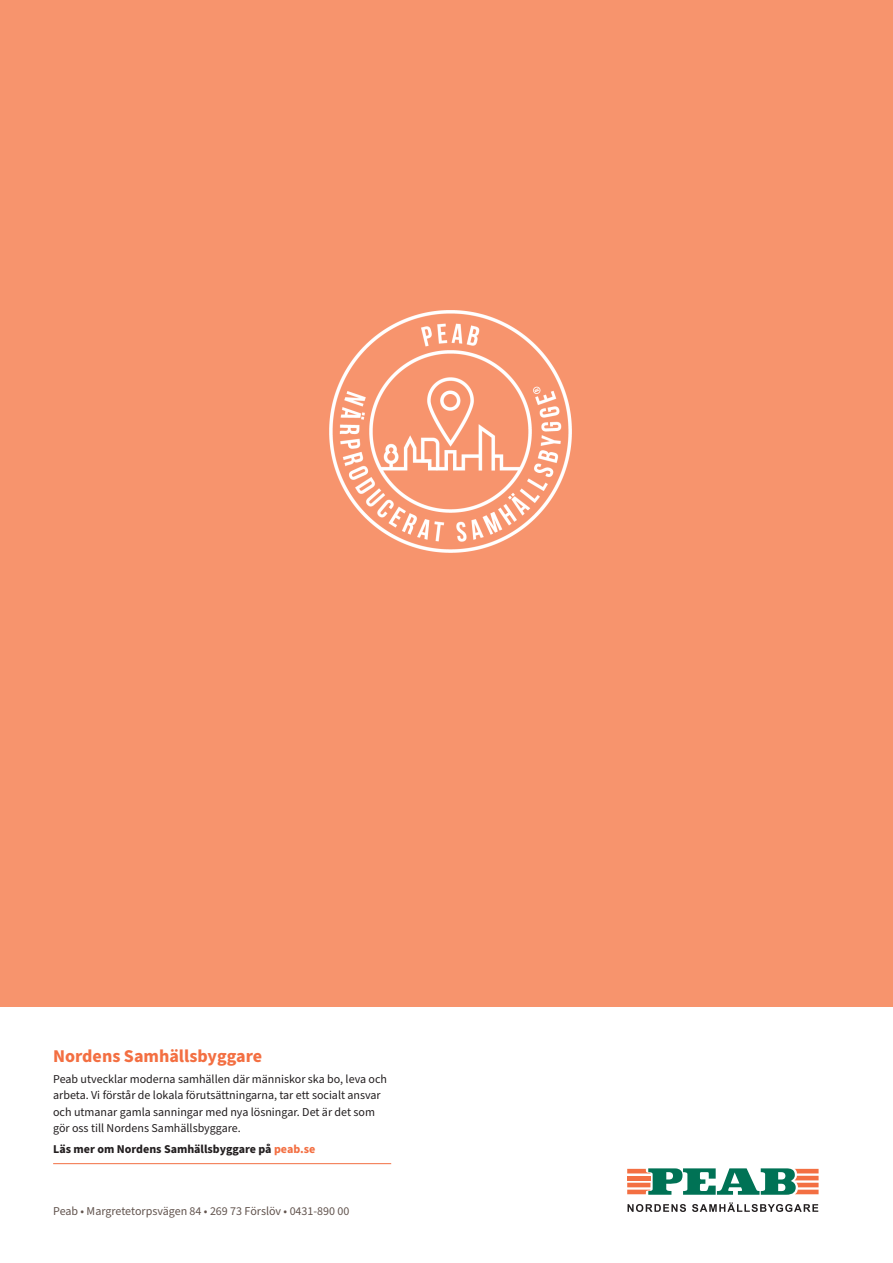
<style>
.page{position:relative;width:893px;height:1263px;background:#fff}
.page>*{position:absolute;margin:0;border:0;box-sizing:border-box;transform-origin:0 0}
.Web_address__12_12{font:700 18px "Source Sans Pro";color:#f36f42}
.Caption___Description_8_11_Regular{font:12px/16.5px "Source Sans Pro";color:#231f20}
.Caption___Description_8_11_Regular-2{font:12px "Source Sans Pro";color:#62544e}
.Caption___Description_8_11_Regular-3{font:700 12px "Source Sans Pro";color:#231f20}
.s1{color:#f36f42}
</style>
<div class="page">
<div style="left:0;top:0;width:893px;height:1007px;background:#f7946d"></div>
<img style="left:330px;top:310px;width:242px;height:243px">
<svg style="left:627px;top:1168px;width:192px;height:27px"></svg>
<svg style="left:627px;top:1204px;width:59px;height:8px"></svg>
<svg style="left:692px;top:1202px;width:126px;height:10px"></svg>
<hr style="left:53px;top:1163px;width:338px;height:1px;background:#f36f42">
<p class="Web_address__12_12" style="left:53px;top:1044px;width:210px">Nordens Samhällsbyggare</p>
<p class="Caption___Description_8_11_Regular" style="left:53px;top:1071px;width:335px">Peab utvecklar moderna samhällen där människor ska bo, leva och arbeta. Vi förstår de lokala förutsättningarna, tar ett socialt ansvar och utmanar gamla sanningar med nya lösningar. Det är det som gör oss till Nordens Samhällsbyggare.</p>
<p class="Caption___Description_8_11_Regular-3" style="left:53px;top:1141px;width:264px">Läs mer om Nordens Samhällsbyggare på <span class="s1">peab.se</span></p>
<p class="Caption___Description_8_11_Regular-2" style="left:53px;top:1203px;width:298px">Peab • Margretetorpsvägen 84 • 269 73 Förslöv • 0431-890 00</p>
</div>
